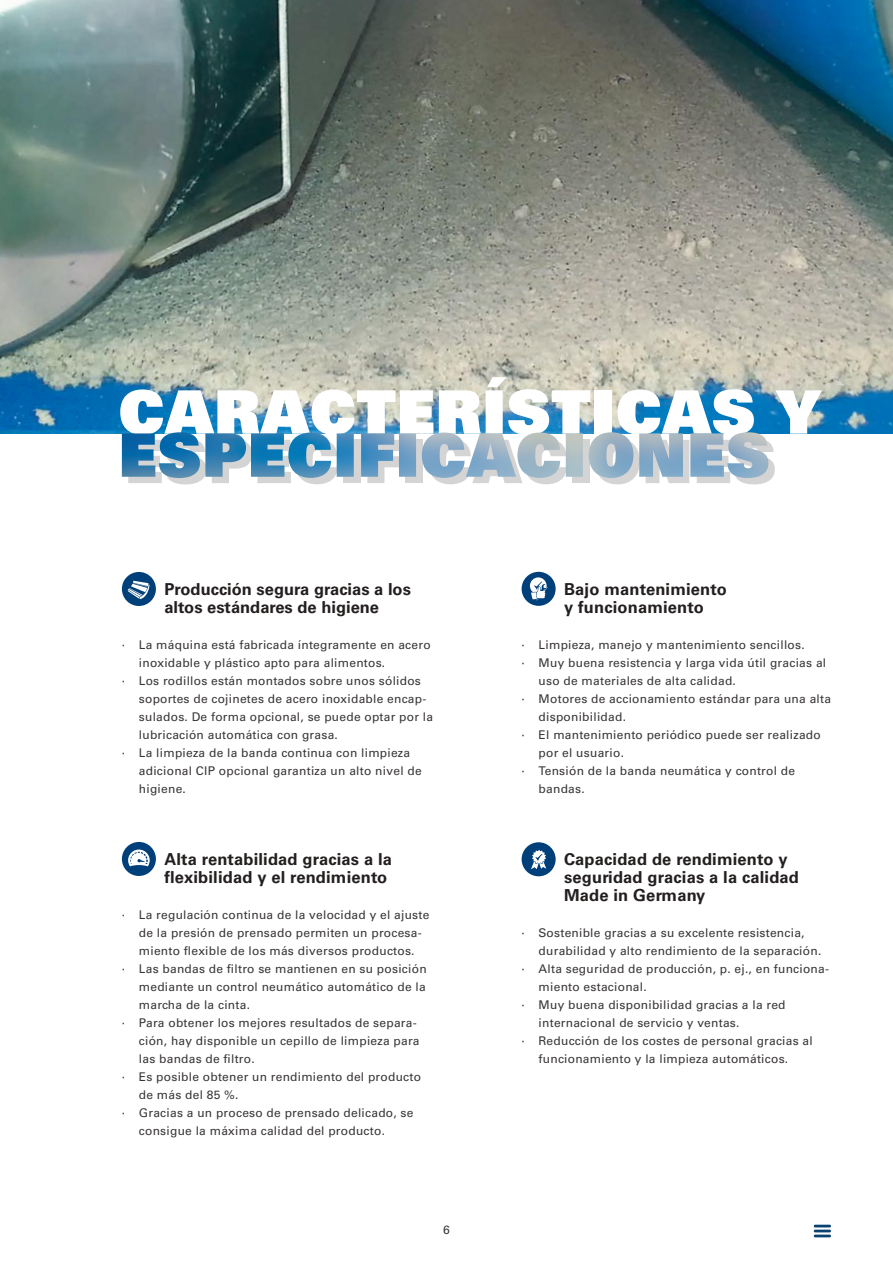
<style>
.page{position:relative;width:893px;height:1263px;background:#fff}
.page>*{position:absolute;margin:0;border:0;box-sizing:border-box;transform-origin:0 0}
.t1{font:60px "Univers LT Pro 85 X Black";letter-spacing:.02em;color:#fff}
.t2{font:60px "Univers LT Pro 85 X Black";letter-spacing:.02em;color:#d5d4d5}
.t3{font:700 16.5px/18px "Univers LT Pro 65";letter-spacing:.01em;color:#241f1f}
.t4{font:12px "Univers LT Pro 55 Roman";letter-spacing:.02em;color:#393535}
</style>
<div class="page">
<img style="left:0;top:0;width:893px;height:433px">
<svg style="left:814px;top:1225px;width:17px;height:2px"></svg>
<hr style="left:814px;top:1229px;width:17px;height:3px;background:#074271">
<hr style="left:814px;top:1234px;width:17px;height:3px;background:#074271">
<div style="left:122px;top:842px;width:34px;height:34px;background:#00407a;border-radius:50%"></div>
<svg style="left:128px;top:849px;width:22px;height:17px"></svg>
<div style="left:522px;top:572px;width:34px;height:34px;background:#00407a;border-radius:50%"></div>
<svg style="left:530px;top:577px;width:17px;height:23px"></svg>
<div style="left:522px;top:842px;width:34px;height:34px;background:#00407a;border-radius:50%"></div>
<svg style="left:531px;top:850px;width:15px;height:19px"></svg>
<div style="left:122px;top:572px;width:34px;height:34px;background:#00407a;border-radius:50%"></div>
<svg style="left:128px;top:581px;width:21px;height:18px"></svg>
<img style="left:122px;top:432px;width:646px;height:46px">
<h1 class="t1" style="left:119px;top:373px;width:703px">CARACTERÍSTICAS Y</h1>
<h1 class="t2" style="left:125px;top:422px;width:652px">ESPECIFICACIONES</h1>
<h2 class="t3" style="left:164px;top:580px;width:248px">Producción segura gracias a los altos estándares de higiene</h2>
<p class="t4" style="left:122px;top:637px;width:310px">∙ La máquina está fabricada íntegramente en acero</p>
<p class="t4" style="left:139px;top:655px;width:248px">inoxidable y plástico apto para alimentos.</p>
<p class="t4" style="left:122px;top:673px;width:301px">∙ Los rodillos están montados sobre unos sólidos</p>
<p class="t4" style="left:139px;top:691px;width:289px">soportes de cojinetes de acero inoxidable encap-</p>
<p class="t4" style="left:139px;top:709px;width:296px">sulados. De forma opcional, se puede optar por la</p>
<p class="t4" style="left:139px;top:727px;width:201px">lubricación automática con grasa.</p>
<p class="t4" style="left:122px;top:745px;width:290px">∙ La limpieza de la banda continua con limpieza</p>
<p class="t4" style="left:139px;top:763px;width:284px">adicional CIP opcional garantiza un alto nivel de</p>
<p class="t4" style="left:139px;top:781px;width:49px">higiene.</p>
<h2 class="t3" style="left:164px;top:850px;width:229px">Alta rentabilidad gracias a la flexibilidad y el rendimiento</h2>
<p class="t4" style="left:122px;top:907px;width:309px">∙ La regulación continua de la velocidad y el ajuste</p>
<p class="t4" style="left:139px;top:925px;width:284px">de la presión de prensado permiten un procesa-</p>
<p class="t4" style="left:139px;top:943px;width:277px">miento flexible de los más diversos productos.</p>
<p class="t4" style="left:122px;top:961px;width:306px">∙ Las bandas de filtro se mantienen en su posición</p>
<p class="t4" style="left:139px;top:979px;width:288px">mediante un control neumático automático de la</p>
<p class="t4" style="left:139px;top:997px;width:113px">marcha de la cinta.</p>
<p class="t4" style="left:122px;top:1015px;width:296px">∙ Para obtener los mejores resultados de separa-</p>
<p class="t4" style="left:139px;top:1033px;width:282px">ción, hay disponible un cepillo de limpieza para</p>
<p class="t4" style="left:139px;top:1051px;width:117px">las bandas de filtro.</p>
<p class="t4" style="left:122px;top:1069px;width:301px">∙ Es posible obtener un rendimiento del producto</p>
<p class="t4" style="left:139px;top:1087px;width:101px">de más del 85 %.</p>
<p class="t4" style="left:122px;top:1105px;width:293px">∙ Gracias a un proceso de prensado delicado, se</p>
<p class="t4" style="left:139px;top:1123px;width:248px">consigue la máxima calidad del producto.</p>
<p class="t4" style="left:443px;top:1221px;width:8px">6</p>
<h2 class="t3" style="left:564px;top:580px;width:164px">Bajo mantenimiento y funcionamiento</h2>
<p class="t4" style="left:522px;top:637px;width:285px">∙ Limpieza, manejo y mantenimiento sencillos.</p>
<p class="t4" style="left:522px;top:655px;width:306px">∙ Muy buena resistencia y larga vida útil gracias al</p>
<p class="t4" style="left:539px;top:673px;width:199px">uso de materiales de alta calidad.</p>
<p class="t4" style="left:522px;top:691px;width:311px">∙ Motores de accionamiento estándar para una alta</p>
<p class="t4" style="left:539px;top:709px;width:89px">disponibilidad.</p>
<p class="t4" style="left:522px;top:727px;width:301px">∙ El mantenimiento periódico puede ser realizado</p>
<p class="t4" style="left:539px;top:745px;width:87px">por el usuario.</p>
<p class="t4" style="left:522px;top:763px;width:275px">∙ Tensión de la banda neumática y control de</p>
<p class="t4" style="left:539px;top:781px;width:48px">bandas.</p>
<h2 class="t3" style="left:564px;top:850px;width:236px">Capacidad de rendimiento y seguridad gracias a la calidad<br>Made in Germany</h2>
<p class="t4" style="left:522px;top:925px;width:284px">∙ Sostenible gracias a su excelente resistencia,</p>
<p class="t4" style="left:539px;top:943px;width:284px">durabilidad y alto rendimiento de la separación.</p>
<p class="t4" style="left:522px;top:961px;width:309px">∙ Alta seguridad de producción, p. ej., en funciona-</p>
<p class="t4" style="left:539px;top:979px;width:110px">miento estacional.</p>
<p class="t4" style="left:522px;top:997px;width:266px">∙ Muy buena disponibilidad gracias a la red</p>
<p class="t4" style="left:539px;top:1015px;width:202px">internacional de servicio y ventas.</p>
<p class="t4" style="left:522px;top:1033px;width:293px">∙ Reducción de los costes de personal gracias al</p>
<p class="t4" style="left:539px;top:1051px;width:251px">funcionamiento y la limpieza automáticos.</p>
</div>
